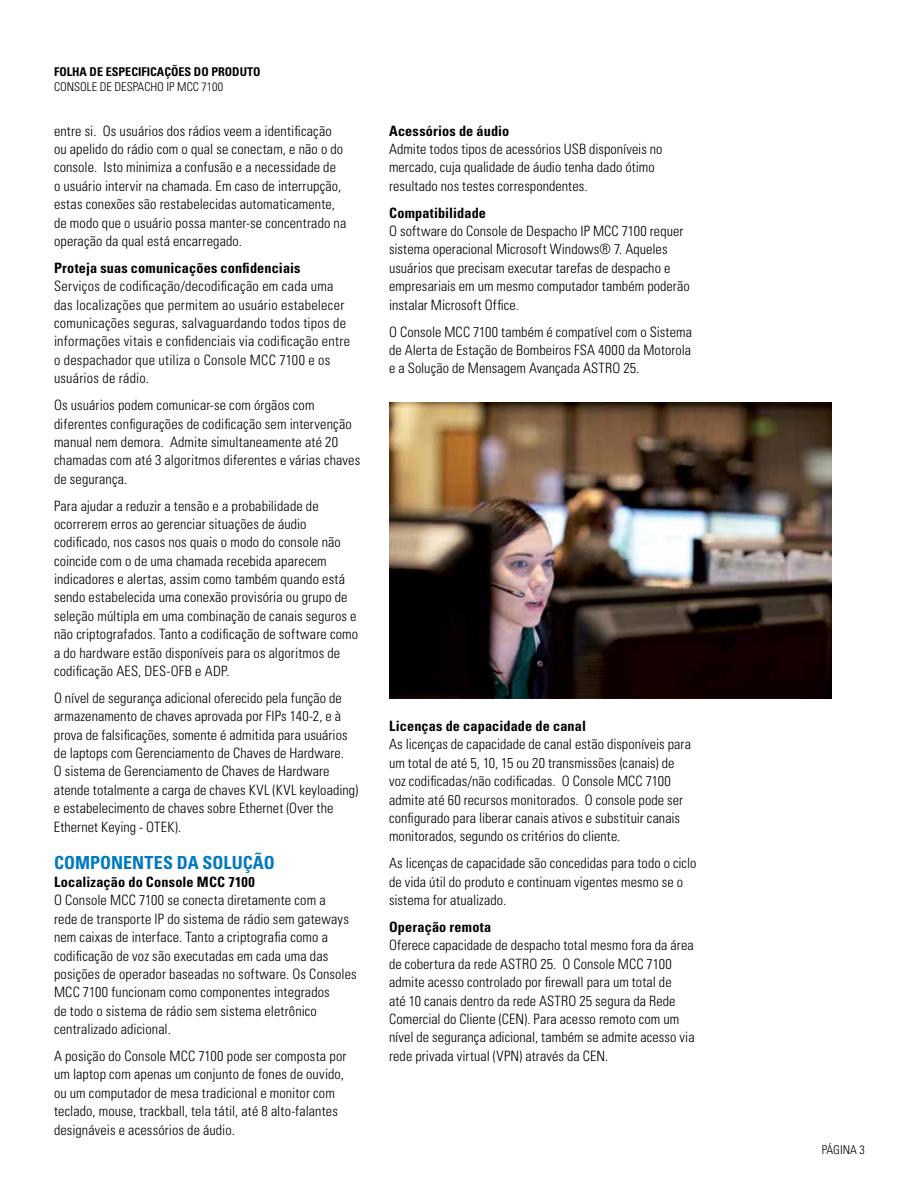
<style>
.page{position:relative;width:918px;height:1188px;background:#fff}
.page>*{position:absolute;margin:0;border:0;box-sizing:border-box;transform-origin:0 0}
.t1{font:700 condensed 18px "Univers LT Std";color:#0079c1}
.t2{font:300 condensed 14.25px/18.3px "Univers LT Std";letter-spacing:.01em;color:#000}
.t3{font:700 condensed 14.25px "Univers LT Std";letter-spacing:.01em;color:#000}
.t4{font:300 condensed 12.15px "Univers LT Std";color:#000}
.t5{font:700 condensed 12.15px "Univers LT Std";color:#000}
</style>
<div class="page">
<img style="left:389px;top:403px;width:443px;height:295px">
<p class="t5" style="left:54px;top:64px;width:208px">FOLHA DE ESPECIFICAÇÕES DO PRODUTO</p>
<p class="t4" style="left:54px;top:79px;width:171px">CONSOLE DE DESPACHO IP MCC 7100</p>
<p class="t2" style="left:54px;top:122px;width:294px">entre si. Os usuários dos rádios veem a identificação ou apelido do rádio com o qual se conectam, e não o do console. Isto minimiza a confusão e a necessidade de<br>o usuário intervir na chamada. Em caso de interrupção, estas conexões são restabelecidas automaticamente, de modo que o usuário possa manter-se concentrado na operação da qual está encarregado.</p>
<p class="t3" style="left:54px;top:259px;width:248px">Proteja suas comunicações confidenciais</p>
<p class="t2" style="left:54px;top:277px;width:298px">Serviços de codificação/decodificação em cada uma das localizações que permitem ao usuário estabelecer comunicações seguras, salvaguardando todos tipos de informações vitais e confidenciais via codificação entre o despachador que utiliza o Console MCC 7100 e os usuários de rádio.</p>
<p class="t2" style="left:54px;top:396px;width:308px">Os usuários podem comunicar-se com órgãos com diferentes configurações de codificação sem intervenção manual nem demora. Admite simultaneamente até 20 chamadas com até 3 algoritmos diferentes e várias chaves de segurança.</p>
<p class="t2" style="left:54px;top:496px;width:306px">Para ajudar a reduzir a tensão e a probabilidade de ocorrerem erros ao gerenciar situações de áudio codificado, nos casos nos quais o modo do console não coincide com o de uma chamada recebida aparecem indicadores e alertas, assim como também quando está sendo estabelecida uma conexão provisória ou grupo de seleção múltipla em uma combinação de canais seguros e não criptografados. Tanto a codificação de software como a do hardware estão disponíveis para os algoritmos de codificação AES, DES-OFB e ADP.</p>
<p class="t2" style="left:54px;top:689px;width:306px">O nível de segurança adicional oferecido pela função de armazenamento de chaves aprovada por FIPs 140-2, e à prova de falsificações, somente é admitida para usuários de laptops com Gerenciamento de Chaves de Hardware.<br>O sistema de Gerenciamento de Chaves de Hardware atende totalmente a carga de chaves KVL (KVL keyloading) e estabelecimento de chaves sobre Ethernet (Over the Ethernet Keying - OTEK).</p>
<p class="t1" style="left:54px;top:851px;width:222px">COMPONENTES DA SOLUÇÃO</p>
<p class="t3" style="left:54px;top:873px;width:202px">Localização do Console MCC 7100</p>
<p class="t2" style="left:54px;top:891px;width:304px">O Console MCC 7100 se conecta diretamente com a<br>rede de transporte IP do sistema de rádio sem gateways nem caixas de interface. Tanto a criptografia como a codificação de voz são executadas em cada uma das posições de operador baseadas no software. Os Consoles MCC 7100 funcionam como componentes integrados<br>de todo o sistema de rádio sem sistema eletrônico centralizado adicional.</p>
<p class="t2" style="left:54px;top:1047px;width:294px">A posição do Console MCC 7100 pode ser composta por um laptop com apenas um conjunto de fones de ouvido, ou um computador de mesa tradicional e monitor com teclado, mouse, trackball, tela tátil, até 8 alto-falantes designáveis e acessórios de áudio.</p>
<p class="t3" style="left:389px;top:122px;width:122px">Acessórios de áudio</p>
<p class="t2" style="left:389px;top:140px;width:275px">Admite todos tipos de acessórios USB disponíveis no mercado, cuja qualidade de áudio tenha dado ótimo resultado nos testes correspondentes.</p>
<p class="t3" style="left:389px;top:204px;width:99px">Compatibilidade</p>
<p class="t2" style="left:389px;top:222px;width:302px">O software do Console de Despacho IP MCC 7100 requer sistema operacional Microsoft Windows® 7. Aqueles usuários que precisam executar tarefas de despacho e empresariais em um mesmo computador também poderão instalar Microsoft Office.</p>
<p class="t2" style="left:389px;top:322px;width:304px;text-align:justify">O Console MCC 7100 também é compatível com o Sistema de Alerta de Estação de Bombeiros FSA 4000 da Motorola e a Solução de Mensagem Avançada ASTRO 25.</p>
<p class="t3" style="left:389px;top:717px;width:198px">Licenças de capacidade de canal</p>
<p class="t2" style="left:389px;top:735px;width:303px">As licenças de capacidade de canal estão disponíveis para um total de até 5, 10, 15 ou 20 transmissões (canais) de voz codificadas/não codificadas. O Console MCC 7100 admite até 60 recursos monitorados. O console pode ser configurado para liberar canais ativos e substituir canais monitorados, segundo os critérios do cliente.</p>
<p class="t2" style="left:389px;top:854px;width:309px">As licenças de capacidade são concedidas para todo o ciclo de vida útil do produto e continuam vigentes mesmo se o sistema for atualizado.</p>
<p class="t3" style="left:389px;top:918px;width:104px">Operação remota</p>
<p class="t2" style="left:389px;top:936px;width:307px">Oferece capacidade de despacho total mesmo fora da área de cobertura da rede ASTRO 25. O Console MCC 7100 admite acesso controlado por firewall para um total de<br>até 10 canais dentro da rede ASTRO 25 segura da Rede Comercial do Cliente (CEN). Para acesso remoto com um nível de segurança adicional, também se admite acesso via rede privada virtual (VPN ) através da CEN.</p>
<p class="t4" style="left:822px;top:1142px;width:45px">pÁgina 3</p>
</div>
